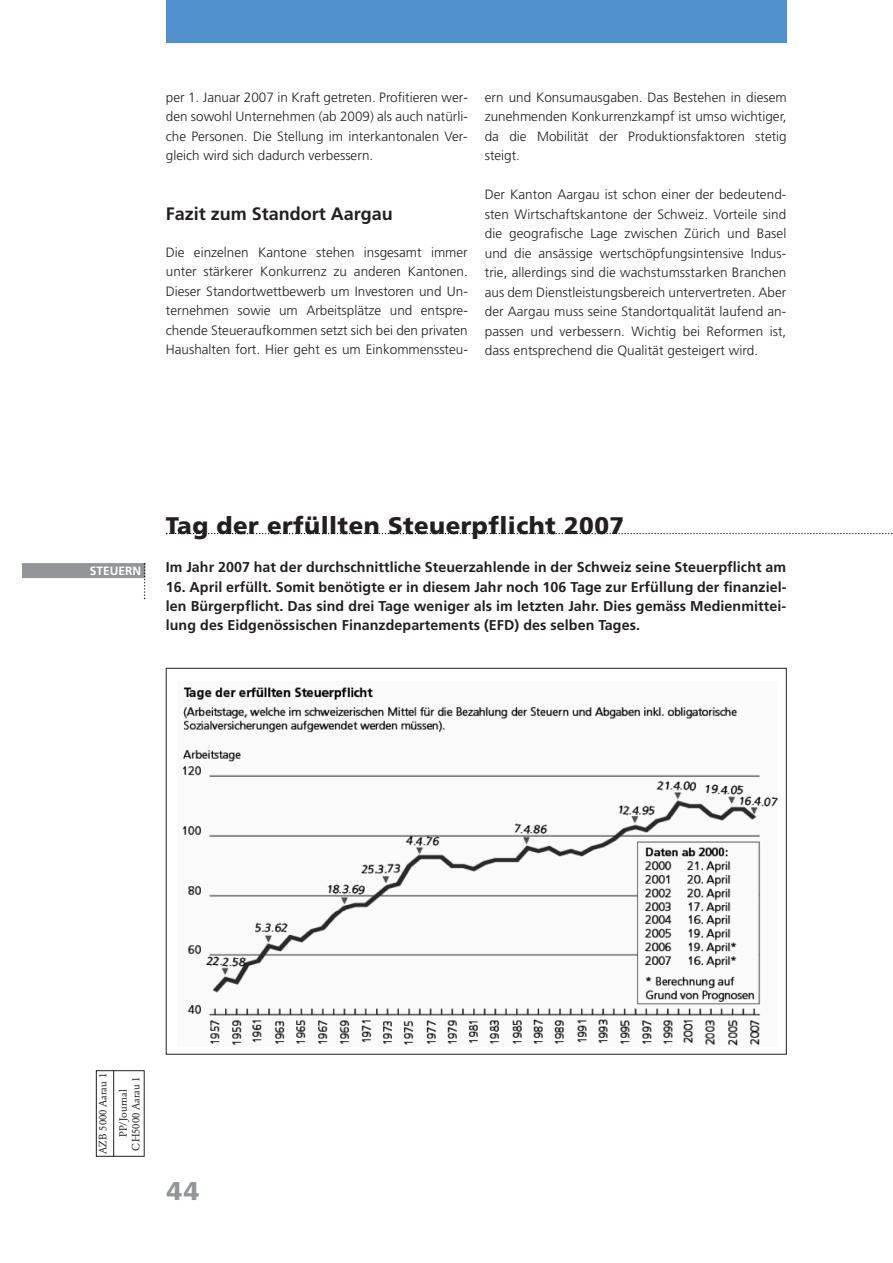
<style>
.page{position:relative;width:893px;height:1263px;background:#fff}
.page>*{position:absolute;margin:0;border:0;box-sizing:border-box;transform-origin:0 0}
.t1{font:900 25.5px "Univers BQ";color:#939598}
.t2{font:900 24px "Frutiger";letter-spacing:.02em;color:#231f20}
.t3{font:700 18px "Frutiger";color:#231f20}
.t4{font:700 14.25px/19.2px "Frutiger";letter-spacing:.005em;color:#231f20;text-align:justify}
.t5{font:300 13.5px/19.5px "Frutiger";color:#231f20;text-align:justify}
.t6{font:700 12px "Frutiger";color:#fff}
.t7{font:10.5px/20.1px "Garamond BE";color:#231f20;text-align:center}
</style>
<div class="page">
<div style="left:166px;top:0;width:621px;height:43px;background:#5090cc"></div>
<div style="left:96px;top:1070px;width:49px;height:87px;border:1px solid #231f20"></div>
<hr style="left:113px;top:1070px;width:1px;height:87px;background:#231f20">
<div style="left:22px;top:563px;width:123px;height:15px;background:#939598"></div>
<svg style="left:144px;top:563px;width:1px;height:36px"></svg>
<img style="left:182px;top:687px;width:595px;height:359px">
<svg style="left:166px;top:533px;width:727px;height:1px"></svg>
<p class="t5" style="left:166px;top:88px;width:304px">per 1. Januar 2007 in Kraft getreten. Profitieren wer&shy;den sowohl Unternehmen (ab 2009) als auch natürli&shy;che Personen. Die Stellung im interkantonalen Ver&shy;gleich wird sich dadurch verbessern.</p>
<h3 class="t3" style="left:166px;top:207px;width:229px">Fazit zum Standort Aargau</h3>
<p class="t5" style="left:166px;top:243px;width:303px">Die einzelnen Kantone stehen insgesamt immer unter stärkerer Konkurrenz zu anderen Kantonen.<br>Dieser Standortwettbewerb um Investoren und Un&shy;ternehmen sowie um Arbeitsplätze und entspre&shy;chende Steueraufkommen setzt sich bei den privaten Haushalten fort. Hier geht es um Einkommenssteu-</p>
<p class="t5" style="left:485px;top:88px;width:303px">ern und Konsumausgaben. Das Bestehen in diesem zunehmenden Konkurrenzkampf ist umso wichtiger, da die Mobilität der Produktionsfaktoren stetig steigt.</p>
<p class="t5" style="left:485px;top:186px;width:303px">Der Kanton Aargau ist schon einer der bedeutend&shy;sten Wirtschaftskantone der Schweiz. Vorteile sind die geografische Lage zwischen Zürich und Basel und die ansässige wertschöpfungsintensive Indus&shy;trie, allerdings sind die wachstumsstarken Branchen aus dem Dienstleistungsbereich untervertreten. Aber der Aargau muss seine Standortqualität laufend an&shy;passen und verbessern. Wichtig bei Reformen ist, dass entsprechend die Qualität gesteigert wird.</p>
<p class="t6" style="left:90px;top:566px;width:53px">STEUERN</p>
<h2 class="t2" style="left:166px;top:516px;width:460px">Tag der erfüllten Steuerpflicht 2007</h2>
<p class="t4" style="left:166px;top:559px;width:622px">Im Jahr 2007 hat der durchschnittliche Steuerzahlende in der Schweiz seine Steuerpflicht am</p>
<p class="t4" style="left:166px;top:578px;width:622px">16. April erfüllt. Somit benötigte er in diesem Jahr noch 106 Tage zur Erfüllung der finanziel&shy;len Bürgerpflicht. Das sind drei Tage weniger als im letzten Jahr. Dies gemäss Medienmittei&shy;lung des Eidgenössischen Finanzdepartements (EFD) des selben Tages.</p>
<p class="t7" style="left:94px;top:1154px;width:82px;rotate:-90deg">AZB 5000 Aarau 1<br>PP/Journal</p>
<p class="t7" style="left:127px;top:1150px;width:76px;rotate:-90deg">CH5000 Aarau 1</p>
<h1 class="t1" style="left:166px;top:1177px;width:35px">44</h1>
</div>
